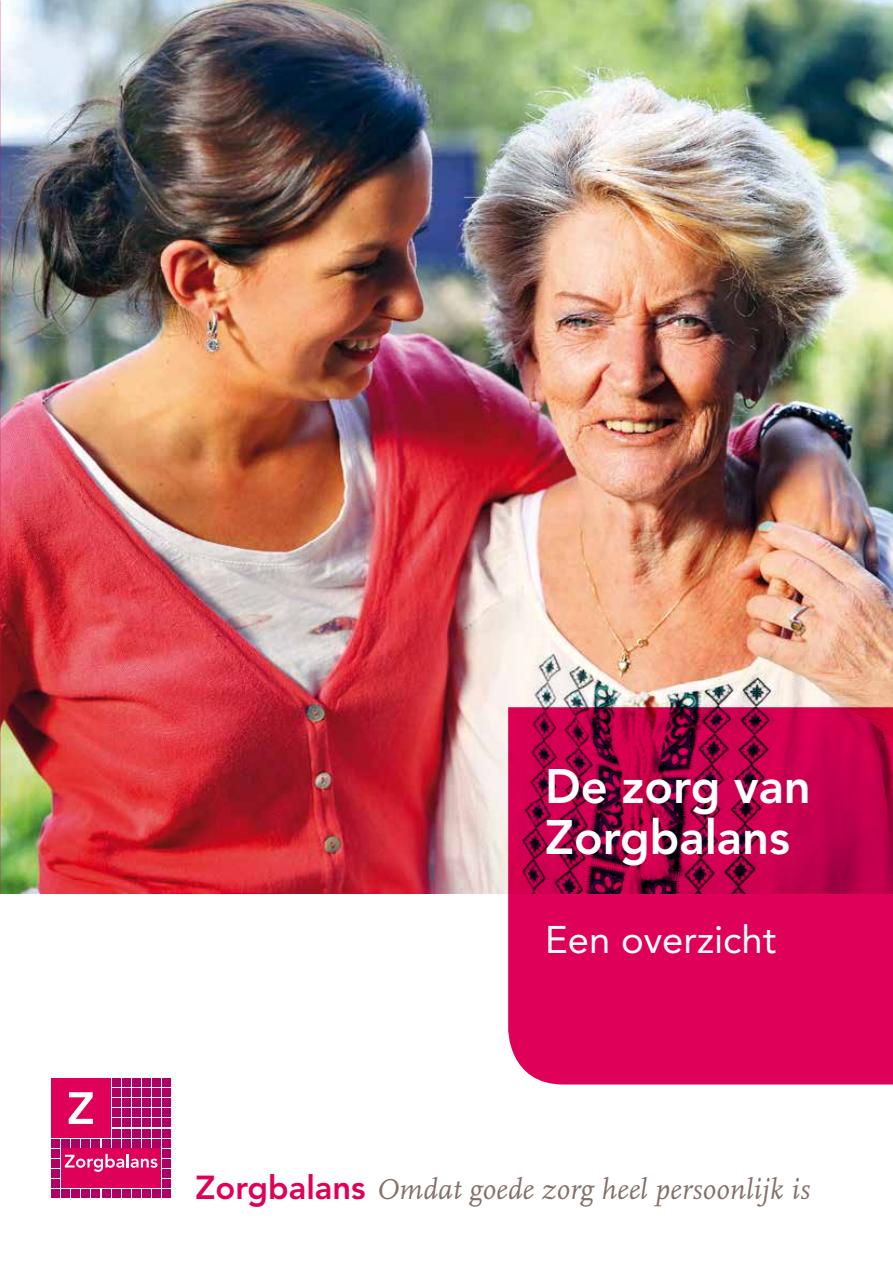
<style>
.page{position:relative;width:893px;height:1263px;background:#fff}
.page>*{position:absolute;margin:0;border:0;box-sizing:border-box;transform-origin:0 0}
.t1{font:800 48px/51px "Avenir LT Std";color:#fff}
.t2{font:38.25px "Avenir LT Std";color:#fff}
.t3{font:italic 30px "Scala";letter-spacing:.01em;color:#837169}
.s1{font-family:"Avenir LT Std";font-weight:800;font-style:normal;font-size:33px;color:#de0059}
</style>
<div class="page">
<img style="left:0;top:0;width:893px;height:893px">
<svg style="left:51px;top:1078px;width:120px;height:120px"></svg>
<div style="left:51px;top:1078px;width:59px;height:59px;background:#de0059"></div>
<div style="left:51px;top:1139px;width:9px;height:8px;background:#b10064"></div>
<div style="left:61px;top:1139px;width:9px;height:8px;background:#b10064"></div>
<div style="left:71px;top:1139px;width:9px;height:8px;background:#b10064"></div>
<div style="left:81px;top:1139px;width:9px;height:8px;background:#b10064"></div>
<div style="left:91px;top:1139px;width:9px;height:8px;background:#b10064"></div>
<div style="left:102px;top:1139px;width:8px;height:8px;background:#b10064"></div>
<div style="left:112px;top:1139px;width:9px;height:8px;background:#b10064"></div>
<div style="left:122px;top:1139px;width:9px;height:8px;background:#b10064"></div>
<div style="left:132px;top:1139px;width:9px;height:8px;background:#b10064"></div>
<div style="left:142px;top:1139px;width:9px;height:8px;background:#b10064"></div>
<div style="left:152px;top:1139px;width:9px;height:8px;background:#b10064"></div>
<div style="left:162px;top:1139px;width:9px;height:8px;background:#b10064"></div>
<div style="left:51px;top:1149px;width:9px;height:9px;background:#b10064"></div>
<div style="left:162px;top:1149px;width:9px;height:9px;background:#b10064"></div>
<div style="left:51px;top:1159px;width:9px;height:9px;background:#b10064"></div>
<div style="left:162px;top:1159px;width:9px;height:9px;background:#b10064"></div>
<div style="left:51px;top:1169px;width:9px;height:9px;background:#b10064"></div>
<div style="left:162px;top:1169px;width:9px;height:9px;background:#b10064"></div>
<div style="left:51px;top:1179px;width:9px;height:9px;background:#b10064"></div>
<div style="left:162px;top:1179px;width:9px;height:9px;background:#b10064"></div>
<div style="left:51px;top:1189px;width:9px;height:9px;background:#b10064"></div>
<div style="left:61px;top:1189px;width:9px;height:9px;background:#b10064"></div>
<div style="left:71px;top:1189px;width:9px;height:9px;background:#b10064"></div>
<div style="left:81px;top:1189px;width:9px;height:9px;background:#b10064"></div>
<div style="left:91px;top:1189px;width:9px;height:9px;background:#b10064"></div>
<div style="left:102px;top:1189px;width:8px;height:9px;background:#b10064"></div>
<div style="left:112px;top:1189px;width:9px;height:9px;background:#b10064"></div>
<div style="left:122px;top:1189px;width:9px;height:9px;background:#b10064"></div>
<div style="left:132px;top:1189px;width:9px;height:9px;background:#b10064"></div>
<div style="left:142px;top:1189px;width:9px;height:9px;background:#b10064"></div>
<div style="left:152px;top:1189px;width:9px;height:9px;background:#b10064"></div>
<div style="left:162px;top:1189px;width:9px;height:9px;background:#b10064"></div>
<div style="left:112px;top:1078px;width:9px;height:9px;background:#b10064"></div>
<div style="left:122px;top:1078px;width:9px;height:9px;background:#b10064"></div>
<div style="left:132px;top:1078px;width:9px;height:9px;background:#b10064"></div>
<div style="left:142px;top:1078px;width:9px;height:9px;background:#b10064"></div>
<div style="left:152px;top:1078px;width:9px;height:9px;background:#b10064"></div>
<div style="left:162px;top:1078px;width:9px;height:9px;background:#b10064"></div>
<div style="left:112px;top:1088px;width:9px;height:9px;background:#b10064"></div>
<div style="left:122px;top:1088px;width:9px;height:9px;background:#b10064"></div>
<div style="left:132px;top:1088px;width:9px;height:9px;background:#b10064"></div>
<div style="left:142px;top:1088px;width:9px;height:9px;background:#b10064"></div>
<div style="left:152px;top:1088px;width:9px;height:9px;background:#b10064"></div>
<div style="left:162px;top:1088px;width:9px;height:9px;background:#b10064"></div>
<div style="left:112px;top:1098px;width:9px;height:9px;background:#b10064"></div>
<div style="left:122px;top:1098px;width:9px;height:9px;background:#b10064"></div>
<div style="left:132px;top:1098px;width:9px;height:9px;background:#b10064"></div>
<div style="left:142px;top:1098px;width:9px;height:9px;background:#b10064"></div>
<div style="left:152px;top:1098px;width:9px;height:9px;background:#b10064"></div>
<div style="left:162px;top:1098px;width:9px;height:9px;background:#b10064"></div>
<div style="left:112px;top:1108px;width:9px;height:9px;background:#b10064"></div>
<div style="left:122px;top:1108px;width:9px;height:9px;background:#b10064"></div>
<div style="left:132px;top:1108px;width:9px;height:9px;background:#b10064"></div>
<div style="left:142px;top:1108px;width:9px;height:9px;background:#b10064"></div>
<div style="left:152px;top:1108px;width:9px;height:9px;background:#b10064"></div>
<div style="left:162px;top:1108px;width:9px;height:9px;background:#b10064"></div>
<div style="left:112px;top:1118px;width:9px;height:9px;background:#b10064"></div>
<div style="left:122px;top:1118px;width:9px;height:9px;background:#b10064"></div>
<div style="left:132px;top:1118px;width:9px;height:9px;background:#b10064"></div>
<div style="left:142px;top:1118px;width:9px;height:9px;background:#b10064"></div>
<div style="left:152px;top:1118px;width:9px;height:9px;background:#b10064"></div>
<div style="left:162px;top:1118px;width:9px;height:9px;background:#b10064"></div>
<div style="left:112px;top:1128px;width:9px;height:9px;background:#b10064"></div>
<div style="left:122px;top:1128px;width:9px;height:9px;background:#b10064"></div>
<div style="left:132px;top:1128px;width:9px;height:9px;background:#b10064"></div>
<div style="left:142px;top:1128px;width:9px;height:9px;background:#b10064"></div>
<div style="left:152px;top:1128px;width:9px;height:9px;background:#b10064"></div>
<div style="left:162px;top:1128px;width:9px;height:9px;background:#b10064"></div>
<svg style="left:69px;top:1092px;width:24px;height:32px"></svg>
<div style="left:61px;top:1149px;width:100px;height:39px;background:#de0059"></div>
<svg style="left:65px;top:1154px;width:93px;height:18px"></svg>
<svg style="left:508px;top:707px;width:385px;height:377px;background:#c4014f"></svg>
<h1 class="t1" style="left:545px;top:761px;width:267px">De zorg van<br>Zorgbalans</h1>
<p class="t2" style="left:545px;top:917px;width:233px">Een overzicht</p>
<p class="t3" style="left:196px;top:1174px;width:616px"><span class="s1">Zorgbalans</span> Omdat goede zorg heel persoonlijk is</p>
</div>
